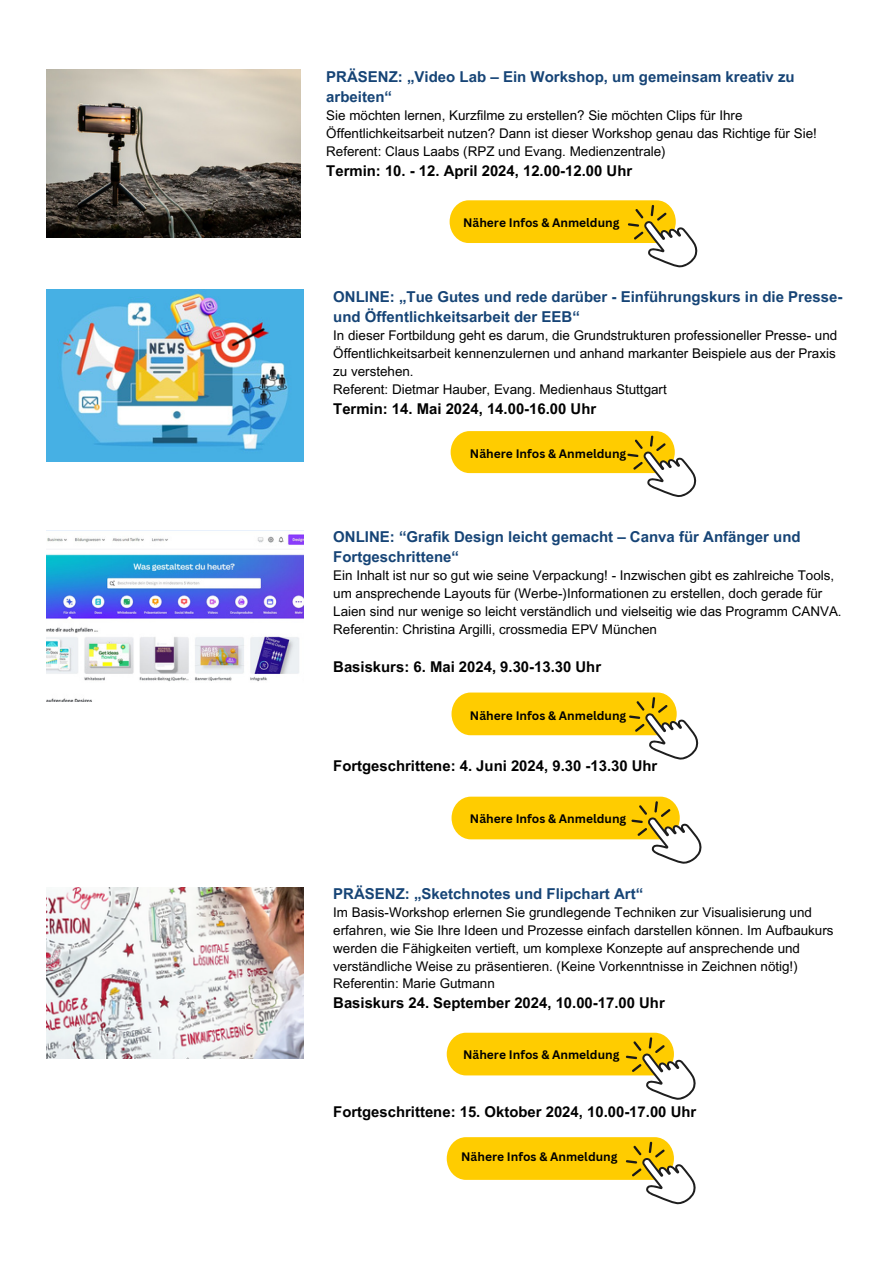
<style>
.page{position:relative;width:893px;height:1264px;background:#fff}
.page>*{position:absolute;margin:0;border:0;box-sizing:border-box;transform-origin:0 0}
.t1{font:700 15px/20.1px "Arial MT Pro";color:#164476}
.t2{font:700 14.85px "Arial MT Pro";color:#000}
.t3{font:13.35px/17.9px "Arial MT Pro";color:#000}
.t4{font:700 12px "Canva Sans";color:#000}
</style>
<div class="page">
<img style="left:47px;top:290px;width:256px;height:171px">
<img style="left:47px;top:530px;width:256px;height:171px">
<img style="left:47px;top:887px;width:256px;height:171px">
<div style="left:450px;top:431px;width:224px;height:42px;background:#fc0;border-radius:20px"></div>
<svg style="left:627px;top:435px;width:70px;height:62px"></svg>
<svg style="left:451px;top:692px;width:248px;height:68px"></svg>
<svg style="left:446px;top:1032px;width:250px;height:68px"></svg>
<svg style="left:446px;top:1137px;width:250px;height:67px"></svg>
<div style="left:451px;top:796px;width:228px;height:43px;background:#fc0;border-radius:20px"></div>
<svg style="left:631px;top:801px;width:71px;height:63px"></svg>
<img style="left:47px;top:69px;width:253px;height:169px">
<svg style="left:449px;top:200px;width:249px;height:68px"></svg>
<p class="t1" style="left:326px;top:69px;width:470px">PRÄSENZ: „Video Lab – Ein Workshop, um gemeinsam kreativ zu arbeiten“</p>
<p class="t3" style="left:326px;top:108px;width:492px">Sie möchten lernen, Kurzfilme zu erstellen? Sie möchten Clips für Ihre<br>Öffentlichkeitsarbeit nutzen? Dann ist dieser Workshop genau das Richtige für Sie!</p>
<p class="t3" style="left:326px;top:144px;width:341px">Referent: Claus Laabs (RPZ und Evang. Medienzentrale)</p>
<p class="t2" style="left:326px;top:165px;width:307px">Termin: 10. - 12. April 2024, 12.00-12.00 Uhr</p>
<p class="t4" style="left:463px;top:214px;width:158px">Nähere Infos &amp; Anmeldung</p>
<p class="t1" style="left:333px;top:289px;width:510px">ONLINE: „Tue Gutes und rede darüber - Einführungskurs in die Presse&shy;und Öffentlichkeitsarbeit der EEB“</p>
<p class="t3" style="left:333px;top:328px;width:505px;text-align:justify">In dieser Fortbildung geht es darum, die Grundstrukturen professioneller Presse- und Öffentlichkeitsarbeit kennenzulernen und anhand markanter Beispiele aus der Praxis zu verstehen.</p>
<p class="t3" style="left:333px;top:382px;width:335px">Referent: Dietmar Hauber, Evang. Medienhaus Stuttgart</p>
<p class="t2" style="left:333px;top:403px;width:264px">Termin: 14. Mai 2024, 14.00-16.00 Uhr</p>
<p class="t4" style="left:470px;top:445px;width:158px">Nähere Infos &amp; Anmeldung</p>
<p class="t1" style="left:333px;top:529px;width:469px">ONLINE: “Grafik Design leicht gemacht – Canva für Anfänger und<br>Fortgeschrittene“</p>
<p class="t3" style="left:333px;top:568px;width:510px">Ein Inhalt ist nur so gut wie seine Verpackung! - Inzwischen gibt es zahlreiche Tools, um ansprechende Layouts für (Werbe-)Informationen zu erstellen, doch gerade für<br>Laien sind nur wenige so leicht verständlich und vielseitig wie das Programm CANVA.</p>
<p class="t3" style="left:333px;top:622px;width:325px">Referentin: Christina Argilli, crossmedia EPV München</p>
<p class="t2" style="left:333px;top:661px;width:269px">Basiskurs: 6. Mai 2024, 9.30-13.30 Uhr</p>
<p class="t4" style="left:470px;top:707px;width:158px">Nähere Infos &amp; Anmeldung</p>
<p class="t2" style="left:333px;top:760px;width:325px">Fortgeschrittene: 4. Juni 2024, 9.30 -13.30 Uhr</p>
<p class="t4" style="left:470px;top:810px;width:158px">Nähere Infos &amp; Anmeldung</p>
<p class="t1" style="left:333px;top:885px;width:311px">PRÄSENZ: „Sketchnotes und Flipchart Art“</p>
<p class="t3" style="left:333px;top:905px;width:501px">Im Basis-Workshop erlernen Sie grundlegende Techniken zur Visualisierung und erfahren, wie Sie Ihre Ideen und Prozesse einfach darstellen können. Im Aufbaukurs werden die Fähigkeiten vertieft, um komplexe Konzepte auf ansprechende und verständliche Weise zu präsentieren. (Keine Vorkenntnisse in Zeichnen nötig!)<br>Referentin: Marie Gutmann</p>
<p class="t2" style="left:333px;top:997px;width:333px">Basiskurs 24. September 2024, 10.00-17.00 Uhr</p>
<p class="t4" style="left:463px;top:1046px;width:158px">Nähere Infos &amp; Anmeldung</p>
<p class="t2" style="left:333px;top:1106px;width:364px">Fortgeschrittene: 15. Oktober 2024, 10.00-17.00 Uhr</p>
<p class="t4" style="left:461px;top:1148px;width:158px">Nähere Infos &amp; Anmeldung</p>
</div>
